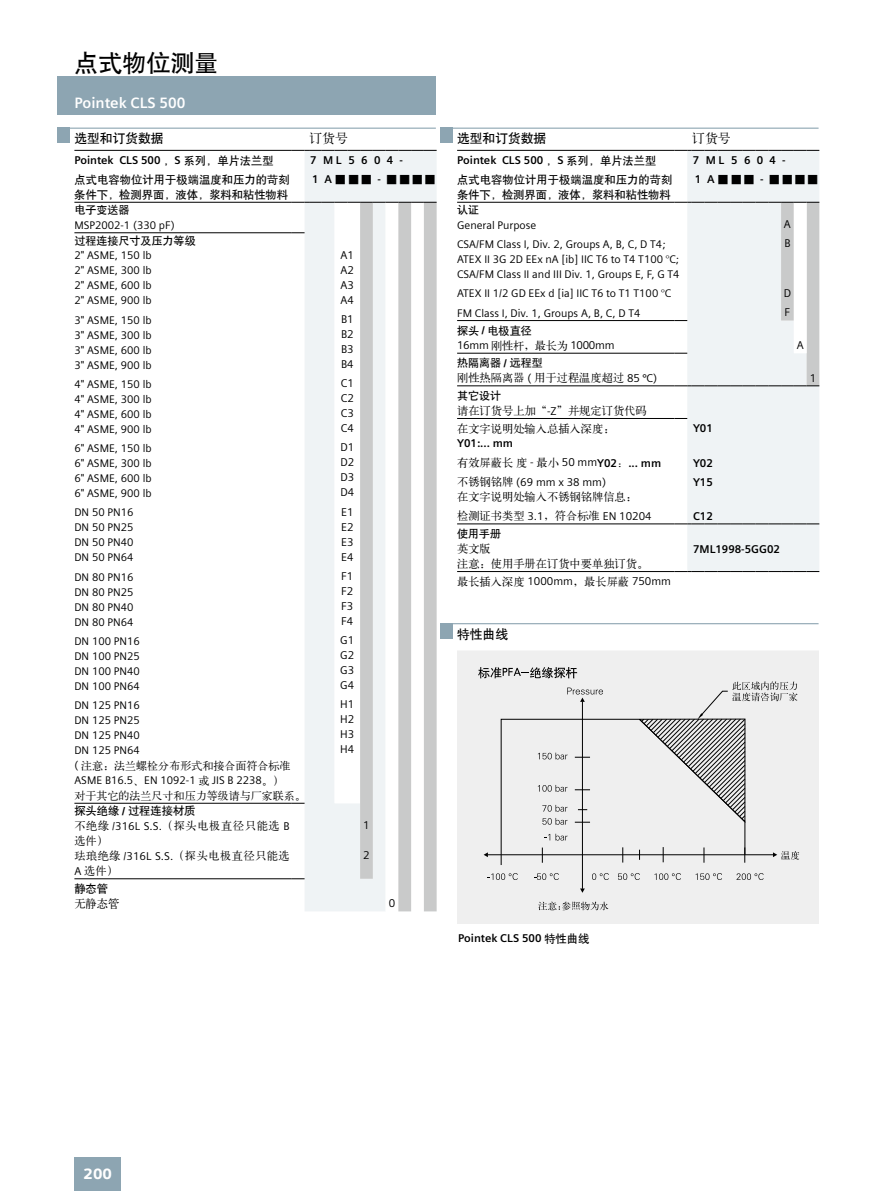
<style>
.page{position:relative;width:893px;height:1191px;background:#fff}
.page>*{position:absolute;margin:0;border:0;box-sizing:border-box;transform-origin:0 0}
.t1{font:24px "H Yb 1 gs G Bpc EUC H";color:#000}
.t2{font:700 15px "Siemens Sans";color:#fff}
.t3{font:900 15px "Siemens Sans";color:#fff}
.t4{font:12.75px "H Yb 1 gs G Bpc EUC H";color:#000}
.t5{font:12.75px "H Ya 1 gj";color:#000}
.t6{font:11.25px/17.7px "H Ya 1 gj";color:#000}
.t7{font:11.25px/15px "H Yb 1 gs G Bpc EUC H";letter-spacing:.005em;color:#000}
.t8{font:700 11.25px/19.2px "Siemens Sans";color:#000}
.t9{font:11.25px/15px "Siemens Sans";color:#000;text-align:justify}
.t10{font:11.25px/15px "H Ya 1 gj";letter-spacing:.04em;color:#000}
.t11{font:11.25px "Siemens Sans";letter-spacing:-.025em;color:#000}
.t12{font:700 11.25px "Siemens Sans";letter-spacing:.56em;color:#000}
.t13{font:10.95px/15px "Siemens Sans";color:#000;text-align:justify}
.t14{font:10.95px "H Yb 1 gs G Bpc EUC H";color:#000}
.t15{font:10.95px "H Ya 1 gj";color:#000}
.s1{font-family:"H Yb 1 gs G Bpc EUC H";font-weight:400}
.s2{font-family:"Siemens Sans"}
.s3{font-family:"H Ya 1 gj"}
.s4{font-family:"Siemens Sans";font-weight:700}
.s5{font-family:"H Yb 1 gs G Bpc EUC H"}
</style>
<div class="page">
<div style="left:57px;top:77px;width:379px;height:38px;background:#8da5b2"></div>
<div style="left:74px;top:1157px;width:47px;height:34px;background:#8da5b2"></div>
<div style="left:305px;top:151px;width:132px;height:760px;background:#eff3f5"></div>
<svg style="left:335px;top:203px;width:25px;height:708px"></svg>
<svg style="left:360px;top:203px;width:77px;height:708px"></svg>
<hr style="left:74px;top:150px;width:218px;height:1px;background:#000">
<hr style="left:74px;top:202px;width:218px;height:1px;background:#000">
<hr style="left:74px;top:232px;width:218px;height:1px;background:#000">
<svg style="left:292px;top:232px;width:13px;height:1px"></svg>
<svg style="left:292px;top:150px;width:145px;height:1px"></svg>
<hr style="left:74px;top:803px;width:218px;height:1px;background:#000">
<svg style="left:292px;top:803px;width:13px;height:1px"></svg>
<hr style="left:74px;top:878px;width:218px;height:1px;background:#000">
<svg style="left:292px;top:878px;width:13px;height:1px"></svg>
<svg style="left:292px;top:202px;width:145px;height:1px"></svg>
<div style="left:687px;top:151px;width:132px;height:420px;background:#eff3f5"></div>
<hr style="left:457px;top:150px;width:217px;height:1px;background:#000">
<hr style="left:457px;top:202px;width:217px;height:1px;background:#000">
<svg style="left:674px;top:150px;width:145px;height:1px"></svg>
<hr style="left:457px;top:320px;width:217px;height:1px;background:#000">
<hr style="left:457px;top:353px;width:217px;height:1px;background:#000">
<hr style="left:457px;top:385px;width:217px;height:1px;background:#000">
<hr style="left:457px;top:418px;width:217px;height:1px;background:#000">
<svg style="left:674px;top:418px;width:13px;height:1px"></svg>
<hr style="left:457px;top:523px;width:217px;height:1px;background:#000">
<svg style="left:674px;top:523px;width:145px;height:1px"></svg>
<hr style="left:457px;top:571px;width:217px;height:1px;background:#000">
<svg style="left:674px;top:571px;width:145px;height:1px"></svg>
<svg style="left:674px;top:202px;width:145px;height:184px"></svg>
<div style="left:440px;top:128px;width:13px;height:15px;background:#8da5b2"></div>
<hr style="left:440px;top:128px;width:379px;height:1px;background:#8da5b2">
<div style="left:440px;top:623px;width:13px;height:15px;background:#8da5b2"></div>
<hr style="left:440px;top:623px;width:379px;height:1px;background:#8da5b2">
<hr style="left:57px;top:128px;width:379px;height:1px;background:#8da5b2">
<div style="left:57px;top:128px;width:13px;height:15px;background:#8da5b2"></div>
<div style="left:457px;top:651px;width:362px;height:272px;background:#efefef"></div>
<hr style="left:582px;top:701px;width:1px;height:187px;background:#000">
<svg style="left:580px;top:888px;width:5px;height:4px"></svg>
<svg style="left:736px;top:873px;width:28px;height:7px"></svg>
<svg style="left:696px;top:873px;width:26px;height:7px"></svg>
<svg style="left:654px;top:873px;width:27px;height:7px"></svg>
<svg style="left:592px;top:873px;width:17px;height:7px"></svg>
<svg style="left:534px;top:873px;width:25px;height:7px"></svg>
<svg style="left:488px;top:873px;width:30px;height:7px"></svg>
<svg style="left:618px;top:873px;width:22px;height:7px"></svg>
<svg style="left:478px;top:667px;width:321px;height:198px"></svg>
<svg style="left:538px;top:901px;width:70px;height:9px"></svg>
<h1 class="t1" style="left:74px;top:51px;width:145px">点式物位测量</h1>
<h2 class="t2" style="left:74px;top:95px;width:113px">Pointek CLS 500</h2>
<p class="t4" style="left:74px;top:132px;width:91px">选型和订货数据</p>
<p class="t5" style="left:310px;top:132px;width:40px">订货号</p>
<p class="t8" style="left:74px;top:151px;width:201px">Pointek CLS 500 <span class="s1">，</span>S <span class="s1">系列，单片法兰型</span></p>
<p class="t7" style="left:74px;top:172px;width:217px">点式电容物位计用于极端温度和压力的苛刻条件下，检测界面，液体，浆料和粘性物料</p>
<p class="t14" style="left:74px;top:204px;width:57px">电子变送器</p>
<p class="t13" style="left:74px;top:217px;width:102px">MSP2002-1 (330 pF)</p>
<p class="t14" style="left:74px;top:235px;width:123px">过程连接尺寸及压力等级</p>
<p class="t13" style="left:74px;top:248px;width:79px">2" ASME, 150 lb 2" ASME, 300 lb 2" ASME, 600 lb 2" ASME, 900 lb</p>
<p class="t13" style="left:74px;top:312px;width:79px">3" ASME, 150 lb 3" ASME, 300 lb 3" ASME, 600 lb 3" ASME, 900 lb</p>
<p class="t13" style="left:74px;top:376px;width:79px">4" ASME, 150 lb 4" ASME, 300 lb 4" ASME, 600 lb 4" ASME, 900 lb</p>
<p class="t13" style="left:74px;top:441px;width:79px">6" ASME, 150 lb 6" ASME, 300 lb 6" ASME, 600 lb 6" ASME, 900 lb</p>
<p class="t13" style="left:74px;top:505px;width:60px">DN 50 PN16<br>DN 50 PN25<br>DN 50 PN40<br>DN 50 PN64</p>
<p class="t13" style="left:74px;top:569px;width:60px">DN 80 PN16<br>DN 80 PN25<br>DN 80 PN40<br>DN 80 PN64</p>
<p class="t13" style="left:74px;top:633px;width:67px">DN 100 PN16<br>DN 100 PN25<br>DN 100 PN40<br>DN 100 PN64</p>
<p class="t13" style="left:74px;top:698px;width:67px">DN 125 PN16<br>DN 125 PN25<br>DN 125 PN40<br>DN 125 PN64</p>
<p class="t15" style="left:74px;top:760px;width:218px"><span class="s2">(</span> 注意：法兰螺栓分布形式和接合面符合标准</p>
<p class="t13" style="left:74px;top:773px;width:211px">ASME B16.5<span class="s3">、</span>EN 1092-1 <span class="s3">或</span> JIS B 2238<span class="s3">。）</span></p>
<p class="t15" style="left:74px;top:790px;width:233px">对于其它的法兰尺寸和压力等级请与厂家联系。</p>
<p class="t12" style="left:310px;top:154px;width:94px">7ML5604-</p>
<p class="t7" style="left:312px;top:172px;width:125px"><span class="s4">1 A</span>■■■ <span class="s4">-</span> ■■■■</p>
<p class="t9" style="left:341px;top:247px;width:15px">A1<br>A2<br>A3<br>A4</p>
<p class="t9" style="left:341px;top:311px;width:14px">B1<br>B2<br>B3<br>B4</p>
<p class="t9" style="left:341px;top:376px;width:15px">C1<br>C2<br>C3<br>C4</p>
<p class="t9" style="left:340px;top:440px;width:15px">D1<br>D2<br>D3<br>D4</p>
<p class="t9" style="left:341px;top:504px;width:14px">E1<br>E2<br>E3<br>E4</p>
<p class="t9" style="left:341px;top:568px;width:14px">F1<br>F2<br>F3<br>F4</p>
<p class="t9" style="left:340px;top:632px;width:16px">G1<br>G2<br>G3<br>G4</p>
<p class="t9" style="left:340px;top:697px;width:16px">H1<br>H2<br>H3<br>H4</p>
<p class="t7" style="left:74px;top:803px;width:123px">探头绝缘 <span class="s4">/</span> 过程连接材质</p>
<p class="t10" style="left:74px;top:818px;width:217px">不绝缘 <span class="s2">/316L S.S.</span>（探头电极直径只能选 <span class="s2">B</span>选件）<br>珐琅绝缘 <span class="s2">/316L S.S.</span>（探头电极直径只能选<br><span class="s2">A</span> 选件）</p>
<p class="t9" style="left:363px;top:817px;width:8px">1</p>
<p class="t9" style="left:363px;top:847px;width:8px">2</p>
<p class="t7" style="left:74px;top:881px;width:35px">静态管</p>
<p class="t6" style="left:74px;top:894px;width:46px">无静态管</p>
<p class="t9" style="left:389px;top:896px;width:8px">0</p>
<p class="t4" style="left:457px;top:132px;width:91px">选型和订货数据</p>
<p class="t5" style="left:692px;top:132px;width:40px">订货号</p>
<p class="t8" style="left:457px;top:151px;width:201px">Pointek CLS 500 <span class="s1">，</span>S <span class="s1">系列，单片法兰型</span></p>
<p class="t7" style="left:457px;top:172px;width:217px">点式电容物位计用于极端温度和压力的苛刻条件下，检测界面，液体，浆料和粘性物料</p>
<p class="t14" style="left:457px;top:204px;width:24px">认证</p>
<p class="t13" style="left:457px;top:215px;width:210px;line-height:19.2px">General Purpose<br>CSA/FM Class I, Div. 2, Groups A, B, C, D T4;</p>
<p class="t13" style="left:457px;top:252px;width:224px">ATEX II 3G 2D EEx nA [ib] IIC T6 to T4 T100 °C;<br>CSA/FM Class II and III Div. 1, Groups E, F, G T4</p>
<p class="t13" style="left:457px;top:284px;width:216px;line-height:19.2px">ATEX II 1/2 GD EEx d [ia] IIC T6 to T1 T100 °C<br>FM Class I, Div. 1, Groups A, B, C, D T4</p>
<p class="t12" style="left:693px;top:154px;width:94px">7ML5604-</p>
<p class="t7" style="left:695px;top:172px;width:125px"><span class="s4">1 A</span>■■■ <span class="s4">-</span> ■■■■</p>
<p class="t9" style="left:784px;top:214px;width:9px;line-height:19.2px">A<br>B</p>
<p class="t9" style="left:784px;top:283px;width:9px;line-height:19.2px">D<br>F</p>
<p class="t14" style="left:457px;top:325px;width:76px">探头 <span class="s4">/</span> 电极直径</p>
<p class="t11" style="left:457px;top:339px;width:159px">16mm <span class="s3">刚性杆，最长为</span> 1000mm</p>
<p class="t9" style="left:797px;top:338px;width:9px">A</p>
<p class="t14" style="left:457px;top:357px;width:87px">热隔离器 <span class="s4">/</span> 远程型</p>
<p class="t6" style="left:457px;top:369px;width:202px">刚性热隔离器 <span class="s2">(</span> 用于过程温度超过 <span class="s2">85</span> <span class="s4">°</span><span class="s2">C)</span></p>
<p class="t9" style="left:810px;top:370px;width:8px">1</p>
<p class="t14" style="left:457px;top:390px;width:46px">其它设计</p>
<p class="t6" style="left:457px;top:402px;width:191px">请在订货号上加“<span class="s2">-Z</span>”并规定订货代码在文字说明处输入总插入深度：</p>
<p class="t8" style="left:457px;top:434px;width:57px">Y01:... mm</p>
<p class="t6" style="left:457px;top:453px;width:206px">有效屏蔽长度 <span class="s2">-</span> 最小 <span class="s2">50 mm</span><span class="s4">Y02</span><span class="s5">：</span><span class="s4">... mm</span></p>
<p class="t9" style="left:457px;top:474px;width:151px"><span class="s3">不锈钢铭牌</span> (69 mm x 38 mm)</p>
<p class="t6" style="left:457px;top:487px;width:196px;line-height:19.2px">在文字说明处输入不锈钢铭牌信息：<br>检测证书类型 <span class="s2">3.1</span>，符合标准 <span class="s2">EN 10204</span></p>
<p class="t8" style="left:693px;top:419px;width:21px">Y01</p>
<p class="t8" style="left:693px;top:453px;width:21px">Y02<br>Y15</p>
<p class="t8" style="left:693px;top:506px;width:21px">C12</p>
<p class="t14" style="left:457px;top:528px;width:46px">使用手册</p>
<p class="t6" style="left:457px;top:541px;width:193px;line-height:15px">英文版<br>注意：使用手册在订货中要单独订货。</p>
<p class="t8" style="left:693px;top:539px;width:89px">7ML1998-5GG02</p>
<p class="t6" style="left:457px;top:572px;width:215px">最长插入深度 <span class="s2">1000mm</span>，最长屏蔽 <span class="s2">750mm</span></p>
<p class="t4" style="left:457px;top:627px;width:52px">特性曲线</p>
<p class="t8" style="left:458px;top:928px;width:133px">Pointek CLS 500 <span class="s1">特性曲线</span></p>
<h2 class="t3" style="left:84px;top:1165px;width:30px">200</h2>
</div>
